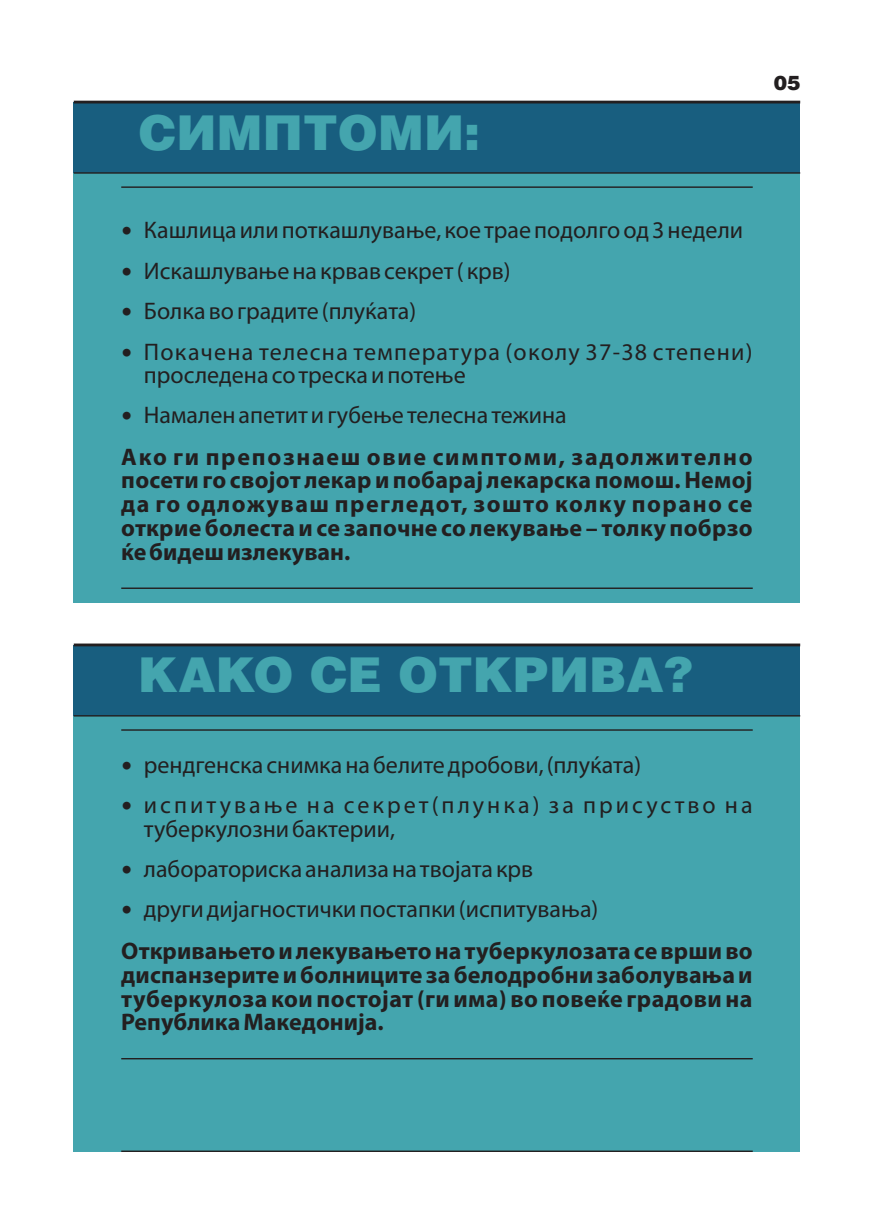
<style>
.page{position:relative;width:874px;height:1225px;background:#fff}
.page>*{position:absolute;margin:0;border:0;box-sizing:border-box;transform-origin:0 0}
.t1{font:900 48px "Helios";color:#44a5ae}
.t2{font:24px/40.4px "Myriad Pro";color:#231f20}
.t3{font:700 24px/23.8px "Myriad Pro";letter-spacing:.015em;color:#231f20;text-align:justify}
.t4{font:900 20px "Helios";color:#231f20}
</style>
<div class="page">
<div style="left:74px;top:716px;width:725px;height:435px;background:#44a5ae"></div>
<div style="left:74px;top:173px;width:725px;height:429px;background:#44a5ae"></div>
<div style="left:74px;top:645px;width:725px;height:71px;background:#185e7f"></div>
<hr style="left:74px;top:715px;width:725px;height:1px;background:#231f20">
<hr style="left:121px;top:729px;width:631px;height:1px;background:#231f20">
<div style="left:74px;top:102px;width:725px;height:71px;background:#185e7f"></div>
<hr style="left:74px;top:101px;width:725px;height:2px;background:#231f20">
<hr style="left:74px;top:172px;width:725px;height:2px;background:#231f20">
<hr style="left:121px;top:186px;width:631px;height:2px;background:#231f20">
<hr style="left:121px;top:587px;width:631px;height:2px;background:#231f20">
<hr style="left:74px;top:643px;width:725px;height:3px;background:#231f20">
<hr style="left:121px;top:1150px;width:631px;height:2px;background:#231f20">
<hr style="left:121px;top:1058px;width:631px;height:1px;background:#231f20">
<h1 class="t1" style="left:138px;top:110px;width:343px">СИМПТОМИ:</h1>
<p class="t4" style="left:773px;top:74px;width:28px">05</p>
<p class="t2" style="left:144px;top:212px;width:610px">Кашлица или поткашлување, кое трае подолго од 3 недели Искашлување на крвав секрет ( крв)<br>Болка во градите (плуќата)<br>Покачена телесна температура (околу 37-38 степени)</p>
<p class="t2" style="left:144px;top:356px;width:424px">проследена со треска и потење<br>Намален апетит и губење телесна тежина</p>
<p class="t3" style="left:121px;top:447px;width:632px">Ако ги препознаеш овие симптоми, задолжително посетиго својот лекарипобарај лекарска помош.Немој да го одложуваш прегледот, зошто колку порано се открие болестаисе започне со лекување – толку побрзо ќе бидеш излекуван.</p>
<h1 class="t1" style="left:138px;top:653px;width:556px">КАКО СЕ ОТКРИВА?</h1>
<p class="t2" style="left:144px;top:747px;width:610px">рендгенска снимка на белите дробови, (плуќата) испитување на секрет(плунка) за присуство на</p>
<p class="t2" style="left:144px;top:810px;width:456px">туберкулозни бактерии,<br>лабораториска анализа на твојата крв други дијагностички постапки (испитувања)</p>
<p class="t3" style="left:121px;top:941px;width:632px">Откривањетоилекувањетонатуберкулозатасевршиво диспанзеритеиболниците забелодробнизаболувањаи туберкулоза кои постојат (ги има) во повеќе градови на Република Македонија.</p>
</div>
